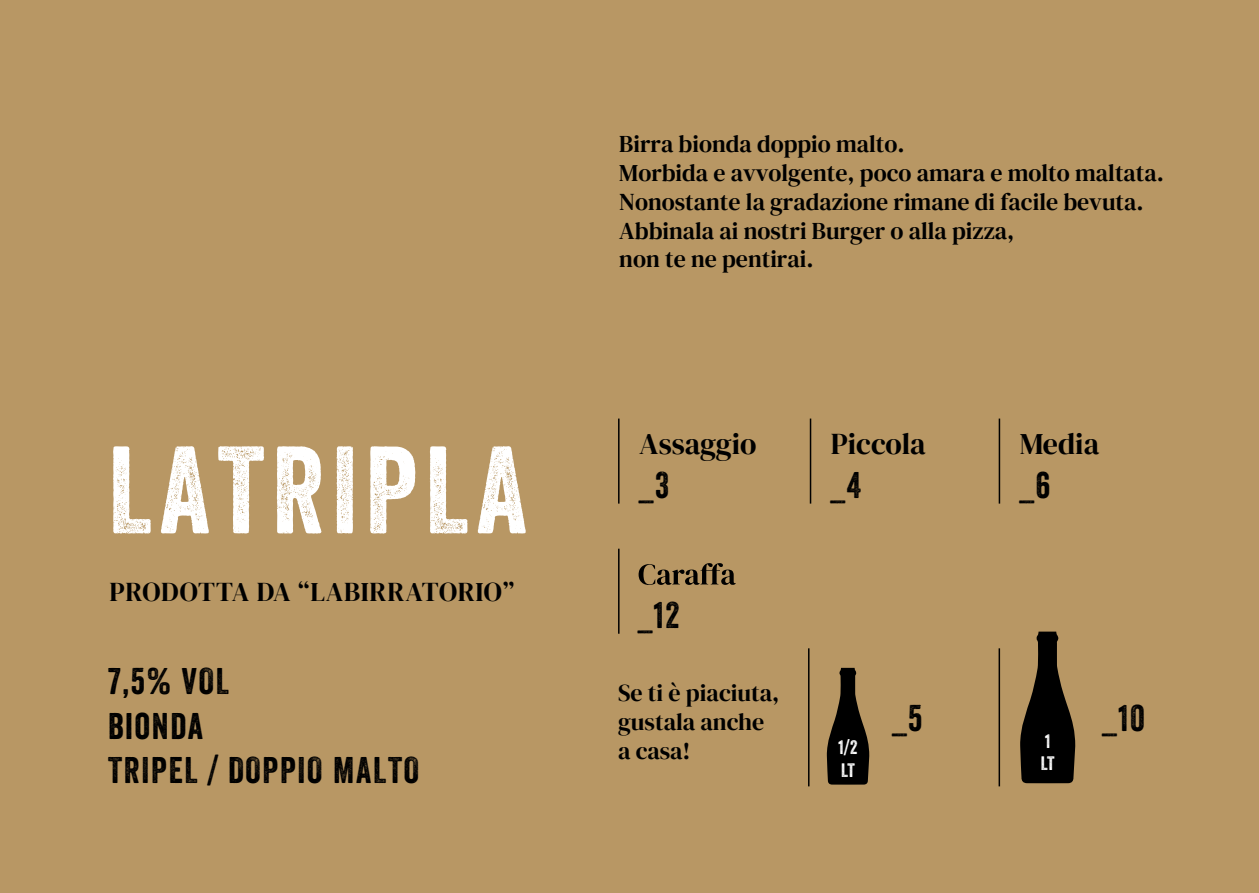
<style>
.page{position:relative;width:1259px;height:893px;background:#fff}
.page>*{position:absolute;margin:0;border:0;box-sizing:border-box;transform-origin:0 0}
.t1{font:120px "Veneer";letter-spacing:.06em;color:#fff}
.t2{font:36px/44.4px "Veneer";letter-spacing:.05em;color:#000}
.t3{font:30px "DM Serif Display";color:#000}
.t4{font:27px "DM Serif Display";letter-spacing:.02em;color:#000}
.t5{font:24px/28.8px "DM Serif Text";color:#000}
.t6{font:24px/28.8px "DM Serif Display";color:#000}
.t7{font:18.9px/22.8px "Veneer";color:#fff}
</style>
<div class="page">
<div style="left:0;top:0;width:1258px;height:892px;background:#b89764"></div>
<hr style="left:618px;top:419px;width:1px;height:85px;background:#000">
<hr style="left:810px;top:419px;width:1px;height:85px;background:#000">
<hr style="left:998px;top:419px;width:2px;height:85px;background:#000">
<hr style="left:618px;top:549px;width:1px;height:85px;background:#000">
<svg style="left:638px;top:563px;width:98px;height:22px"></svg>
<hr style="left:808px;top:648px;width:1px;height:138px;background:#000">
<svg style="left:826px;top:668px;width:43px;height:117px"></svg>
<hr style="left:998px;top:648px;width:2px;height:138px;background:#000">
<svg style="left:1020px;top:632px;width:55px;height:151px"></svg>
<h1 class="t1" style="left:108px;top:417px;width:421px">LATRIPLA</h1>
<p class="t4" style="left:110px;top:576px;width:406px">PRODOTTA DA “LABIRRATORIO”</p>
<h2 class="t2" style="left:108px;top:659px;width:313px">7,5% VOL<br>BIONDA<br>TRIPEL / DOPPIO MALTO</h2>
<p class="t5" style="left:619px;top:130px;width:546px">Birra bionda doppio malto.<br>Morbida e avvolgente, poco amara e molto maltata.<br>Nonostante la gradazione rimane di facile bevuta.<br>Abbinala ai nostri Burger o alla pizza,<br>non te ne pentirai.</p>
<p class="t3" style="left:639px;top:427px;width:119px">Assaggio</p>
<h2 class="t2" style="left:639px;top:462px;width:31px">_3</h2>
<h2 class="t2" style="left:638px;top:592px;width:43px">_12</h2>
<p class="t6" style="left:618px;top:679px;width:163px">Se ti è piaciuta, gustala anche a casa!</p>
<p class="t3" style="left:831px;top:427px;width:96px">Piccola</p>
<h2 class="t2" style="left:831px;top:462px;width:32px">_4</h2>
<p class="t7" style="left:838px;top:735px;width:21px">1/2<br>LT</p>
<h2 class="t2" style="left:892px;top:696px;width:32px">_5</h2>
<p class="t3" style="left:1020px;top:427px;width:81px">Media</p>
<h2 class="t2" style="left:1020px;top:462px;width:32px">_6</h2>
<p class="t7" style="left:1040px;top:729px;width:16px">1<br>LT</p>
<h2 class="t2" style="left:1102px;top:696px;width:44px">_10</h2>
</div>
